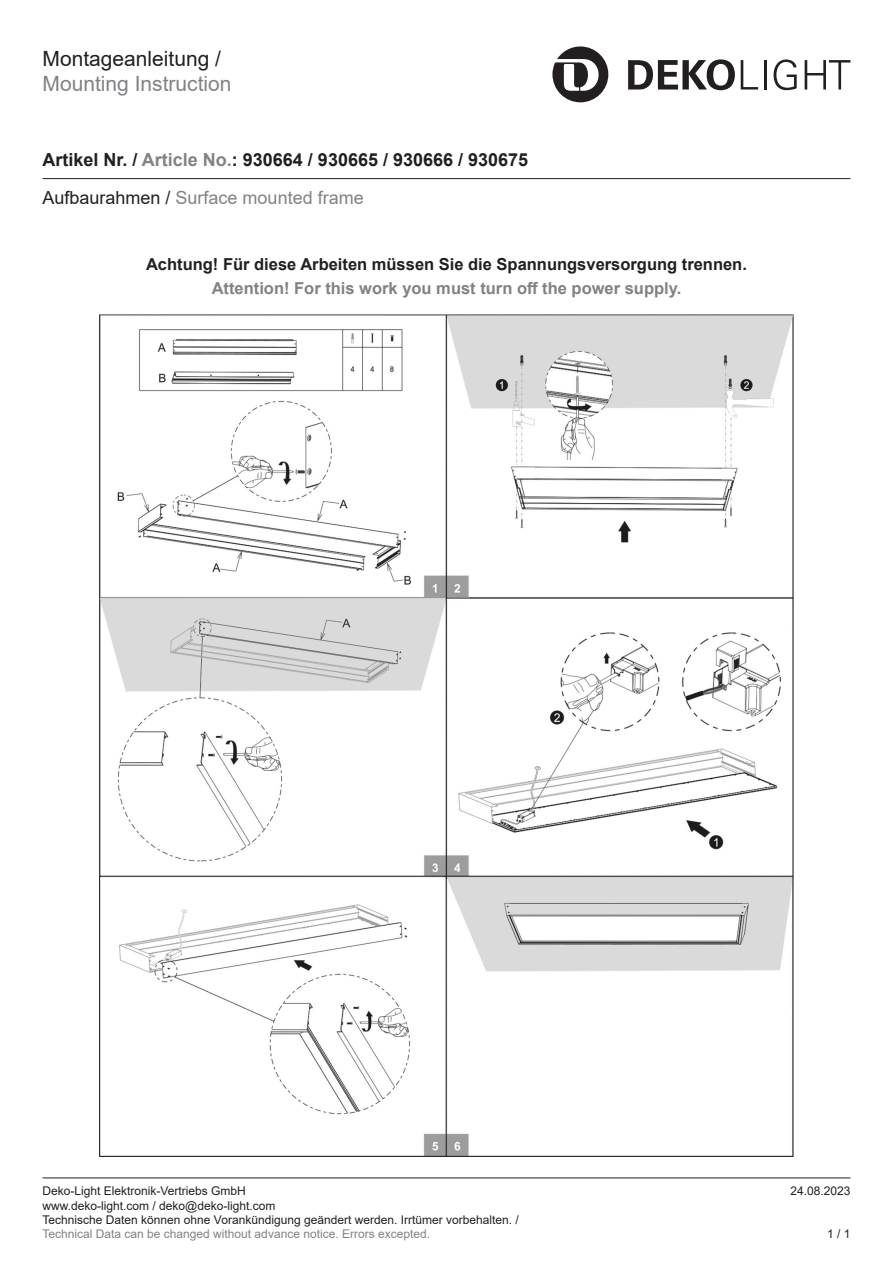
<style>
.page{position:relative;width:893px;height:1263px;background:#fff}
.page>*{position:absolute;margin:0;border:0;box-sizing:border-box;transform-origin:0 0}
.t1{font:21px "Arial";color:#808285}
.t2{font:21px "Arial";color:#231f20}
.t3{font:700 18px/38.5px "Arial";color:#231f20}
.t4{font:700 16.5px "Arial";color:#231f20}
.t5{font:700 16.5px "Arial";color:#808285}
.t6{font:12px/14.4px "Arial";color:#231f20}
.t7{font:12px "Arial";color:#808285}
.s1{color:#808285}
.s2{font-weight:400}
.s3{font-weight:400;color:#808285}
</style>
<div class="page">
<hr style="left:43px;top:178px;width:807px;height:1px;background:#231f20">
<svg style="left:552px;top:46px;width:56px;height:56px"></svg>
<svg style="left:628px;top:59px;width:107px;height:31px"></svg>
<svg style="left:741px;top:60px;width:17px;height:30px"></svg>
<hr style="left:764px;top:60px;width:2px;height:30px;background:#231f20">
<svg style="left:774px;top:59px;width:23px;height:31px"></svg>
<svg style="left:805px;top:60px;width:45px;height:30px"></svg>
<hr style="left:43px;top:1177px;width:807px;height:1px;background:#231f20">
<img style="left:100px;top:315px;width:693px;height:842px">
<h1 class="t2" style="left:43px;top:44px;width:180px">Montageanleitung /</h1>
<h1 class="t1" style="left:43px;top:69px;width:191px">Mounting Instruction</h1>
<h2 class="t3" style="left:43px;top:140px;width:487px">Artikel Nr. / <span class="s1">Article No.</span>: 930664 / 930665 / 930666 / 930675<br><span class="s2">Aufbaurahmen /</span> <span class="s3">Surface mounted frame</span></h2>
<h3 class="t4" style="left:146px;top:253px;width:602px">Achtung! Für diese Arbeiten müssen Sie die Spannungsversorgung trennen.</h3>
<h3 class="t5" style="left:212px;top:277px;width:471px">Attention! For this work you must turn off the power supply.</h3>
<p class="t6" style="left:43px;top:1184px;width:205px">Deko-Light Elektronik-Vertriebs GmbH</p>
<p class="t6" style="left:790px;top:1184px;width:62px">24.08.2023</p>
<p class="t6" style="left:43px;top:1198px;width:478px">www.deko-light.com / deko@deko-light.com<br>Technische Daten können ohne Vorankündigung geändert werden. Irrtümer vorbehalten. /</p>
<p class="t7" style="left:43px;top:1226px;width:389px">Technical Data can be changed without advance notice. Errors excepted.</p>
<p class="t6" style="left:827px;top:1227px;width:25px">1 / 1</p>
</div>
